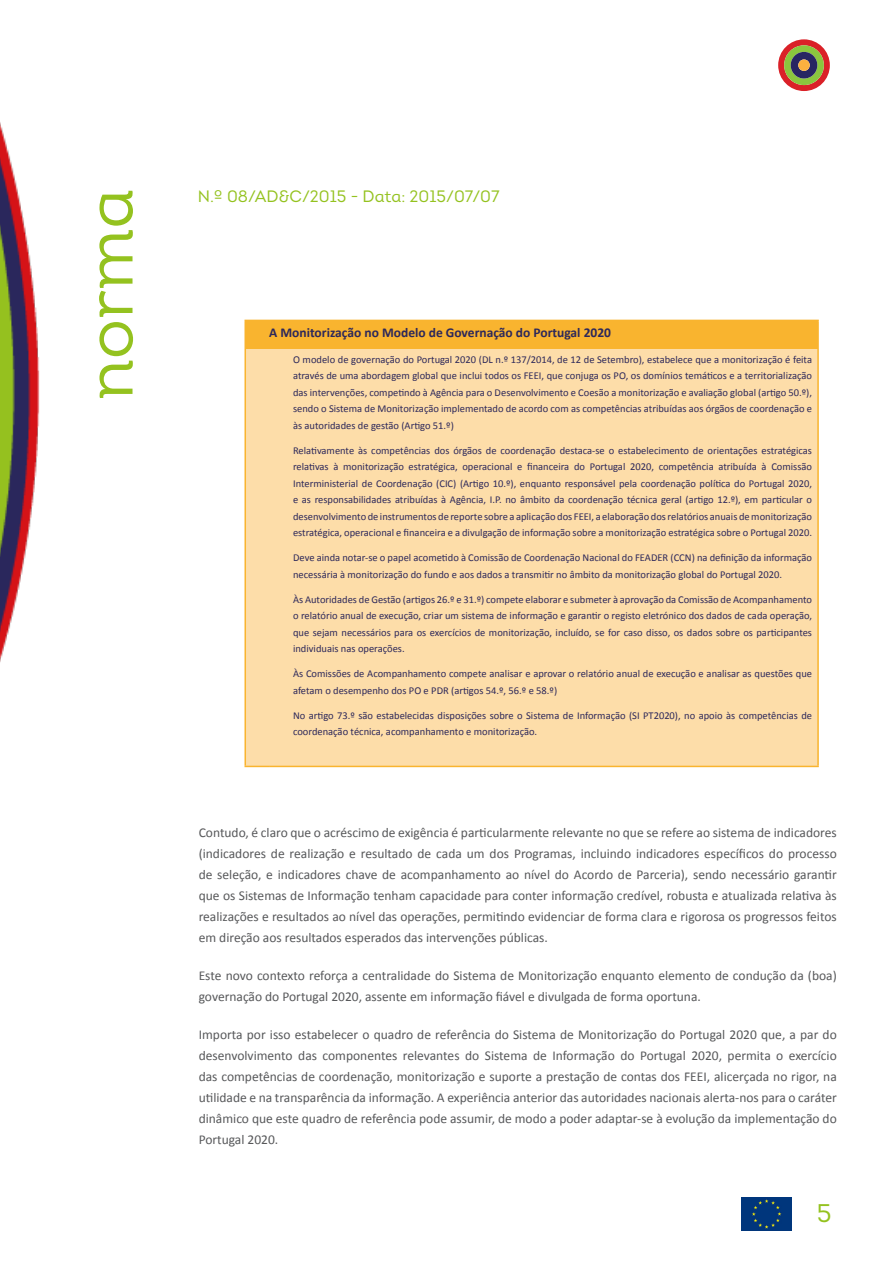
<style>
.page{position:relative;width:893px;height:1263px;background:#fff}
.page>*{position:absolute;margin:0;border:0;box-sizing:border-box;transform-origin:0 0}
.t1{font:67.2px "Intro Book Alt";color:#94c21f}
.t2{font:25.5px "Intro Book Alt";color:#94c21f}
.t3{font:16.5px "Intro Book Alt";color:#94c21f}
.Texto_NORMA{font:13.5px/21px "Calibri";color:#57585a;text-align:justify}
.Texto_NORMA-2{font:700 13.5px "Calibri";color:#2d285a}
.Texto_NORMA-3{font:10.5px/16.5px "Calibri";color:#2d285a;text-align:justify}
</style>
<div class="page">
<img style="left:0;top:122px;width:40px;height:540px">
<svg style="left:778px;top:39px;width:52px;height:52px"></svg>
<div style="left:798px;top:59px;width:12px;height:12px;background:#fbb03f;border-radius:50%"></div>
<img style="left:742px;top:1197px;width:50px;height:33px">
<div style="left:245px;top:320px;width:573px;height:29px;background:#f9b42f"></div>
<div style="left:246px;top:349px;width:571px;height:417px;background:#fddda9"></div>
<hr style="left:244px;top:349px;width:2px;height:417px;background:#f9b42f">
<hr style="left:817px;top:349px;width:2px;height:417px;background:#f9b42f">
<svg style="left:244px;top:766px;width:25px;height:1px"></svg>
<hr style="left:269px;top:766px;width:550px;height:1px;background:#f9b42f">
<hr style="left:244px;top:321px;width:2px;height:28px;background:#f9b42f">
<hr style="left:269px;top:320px;width:550px;height:1px;background:#f9b42f">
<hr style="left:817px;top:321px;width:2px;height:28px;background:#f9b42f">
<h1 class="t1" style="left:68px;top:400px;width:213px;rotate:-90deg">norma</h1>
<h3 class="t3" style="left:198px;top:186px;width:303px">N.º 08/AD&amp;C/2015 - Data: 2015/07/07</h3>
<p class="Texto_NORMA-2" style="left:269px;top:323px;width:343px">A Monitorização no Modelo de Governação do Portugal 2020</p>
<p class="Texto_NORMA-3" style="left:293px;top:351px;width:520px">O modelo de governação do Portugal 2020 (DL n.º 137/2014, de 12 de Setembro), estabelece que a monitorização é feita através de uma abordagem global que inclui todos os FEEI, que conjuga os PO, os domínios temáticos e a territorialização das intervenções, competindo à Agência para o Desenvolvimento e Coesão a monitorização e avaliação global (artigo 50.º), sendo o Sistema de Monitorização implementado de acordo com as competências atribuídas aos órgãos de coordenação e às autoridades de gestão (Artigo 51.º)</p>
<p class="Texto_NORMA-3" style="left:293px;top:442px;width:520px">Relativamente às competências dos órgãos de coordenação destaca-se o estabelecimento de orientações estratégicas relativas à monitorização estratégica, operacional e financeira do Portugal 2020, competência atribuída à Comissão Interministerial de Coordenação (CIC) (Artigo 10.º), enquanto responsável pela coordenação política do Portugal 2020, e as responsabilidades atribuídas à Agência, I.P. no âmbito da coordenação técnica geral (artigo 12.º), em particular o desenvolvimento de instrumentos de reporte sobre a aplicação dos FEEI, a elaboração dos relatórios anuais de monitorização estratégica, operacional e financeira e a divulgação de informação sobre a monitorização estratégica sobre o Portugal 2020.</p>
<p class="Texto_NORMA-3" style="left:293px;top:550px;width:520px">Deve ainda notar-se o papel acometido à Comissão de Coordenação Nacional do FEADER (CCN) na definição da informação necessária à monitorização do fundo e aos dados a transmitir no âmbito da monitorização global do Portugal 2020.</p>
<p class="Texto_NORMA-3" style="left:293px;top:591px;width:520px">Às Autoridades de Gestão (artigos 26.º e 31.º) compete elaborar e submeter à aprovação da Comissão de Acompanhamento o relatório anual de execução, criar um sistema de informação e garantir o registo eletrónico dos dados de cada operação, que sejam necessários para os exercícios de monitorização, incluído, se for caso disso, os dados sobre os participantes individuais nas operações.</p>
<p class="Texto_NORMA-3" style="left:293px;top:666px;width:520px">Às Comissões de Acompanhamento compete analisar e aprovar o relatório anual de execução e analisar as questões que afetam o desempenho dos PO e PDR (artigos 54.º, 56.º e 58.º)</p>
<p class="Texto_NORMA-3" style="left:293px;top:707px;width:520px">No artigo 73.º são estabelecidas disposições sobre o Sistema de Informação (SI PT2020), no apoio às competências de coordenação técnica, acompanhamento e monitorização.</p>
<p class="Texto_NORMA" style="left:199px;top:822px;width:640px">Contudo, é claro que o acréscimo de exigência é particularmente relevante no que se refere ao sistema de indicadores (indicadores de realização e resultado de cada um dos Programas, incluindo indicadores específicos do processo de seleção, e indicadores chave de acompanhamento ao nível do Acordo de Parceria), sendo necessário garantir que os Sistemas de Informação tenham capacidade para conter informação credível, robusta e atualizada relativa às realizações e resultados ao nível das operações, permitindo evidenciar de forma clara e rigorosa os progressos feitos em direção aos resultados esperados das intervenções públicas.</p>
<p class="Texto_NORMA" style="left:199px;top:965px;width:640px">Este novo contexto reforça a centralidade do Sistema de Monitorização enquanto elemento de condução da (boa) governação do Portugal 2020, assente em informação fiável e divulgada de forma oportuna.</p>
<p class="Texto_NORMA" style="left:199px;top:1024px;width:640px">Importa por isso estabelecer o quadro de referência do Sistema de Monitorização do Portugal 2020 que, a par do desenvolvimento das componentes relevantes do Sistema de Informação do Portugal 2020, permita o exercício das competências de coordenação, monitorização e suporte a prestação de contas dos FEEI, alicerçada no rigor, na utilidade e na transparência da informação. A experiência anterior das autoridades nacionais alerta-nos para o caráter dinâmico que este quadro de referência pode assumir, de modo a poder adaptar-se à evolução da implementação do Portugal 2020.</p>
<h2 class="t2" style="left:817px;top:1197px;width:16px">5</h2>
</div>
